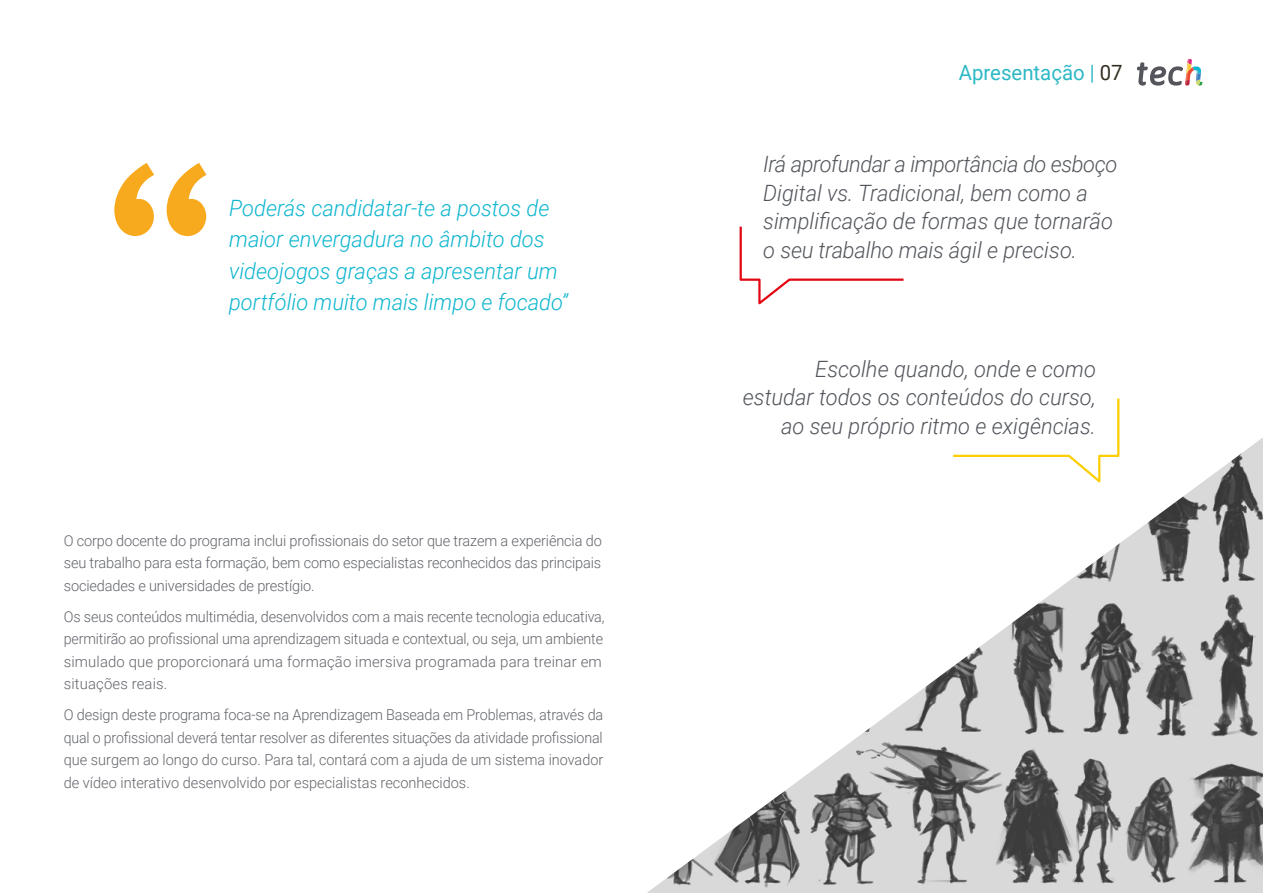
<style>
.page{position:relative;width:1263px;height:893px;background:#fff}
.page>*{position:absolute;margin:0;border:0;box-sizing:border-box;transform-origin:0 0}
.t1{font:italic 300 22.5px/28.5px "Roboto";color:#52555b;text-align:right}
.t2{font:italic 300 22.5px/31.5px "Roboto";color:#0fb6cf}
.t3{font:21px "Roboto";color:#2db8c5}
.t4{font:300 15px/22.5px "Roboto";letter-spacing:-.01em;color:#61646a;text-align:justify}
.t5{font:300 15px/22.5px "Roboto";letter-spacing:-.01em;color:#61646a;scale:.96 1}
.s1{color:#312e20}
</style>
<div class="page">
<svg style="left:114px;top:163px;width:92px;height:73px"></svg>
<svg style="left:1117px;top:398px;width:3px;height:39px"></svg>
<svg style="left:739px;top:226px;width:165px;height:79px"></svg>
<svg style="left:1137px;top:59px;width:65px;height:27px"></svg>
<img style="left:647px;top:437px;width:616px;height:456px">
<h1 class="t2" style="left:229px;top:191px;width:340px">Poderás candidatar-te a postos de maior envergadura no âmbito dos videojogos graças a apresentar um portfólio muito mais limpo e focado”</h1>
<p class="t4" style="left:64px;top:529px;width:540px">O corpo docente do programa inclui profissionais do setor que trazem a experiência do seu trabalho para esta formação, bem como especialistas reconhecidos das principais sociedades e universidades de prestígio.</p>
<p class="t5" style="left:64px;top:605px;width:565px">Os seus conteúdos multimédia, desenvolvidos com a mais recente tecnologia educativa, permitirão ao profissional uma aprendizagem situada e contextual, ou seja, um ambiente simulado que proporcionará uma formação imersiva programada para treinar em situações reais.</p>
<p class="t4" style="left:64px;top:703px;width:541px">O design deste programa foca-se na Aprendizagem Baseada em Problemas, através da qual o profissional deverá tentar resolver as diferentes situações da atividade profissional que surgem ao longo do curso. Para tal, contará com a ajuda de um sistema inovador de vídeo interativo desenvolvido por especialistas reconhecidos.</p>
<h2 class="t3" style="left:959px;top:57px;width:165px">Apresentação | <span class="s1">07</span></h2>
<h1 class="t1" style="left:763px;top:149px;width:356px;text-align:left">Irá aprofundar a importância do esboço Digital vs. Tradicional, bem como a simplificação de formas que tornarão o seu trabalho mais ágil e preciso.</h1>
<h1 class="t1" style="left:743px;top:354px;width:355px">Escolhe quando, onde e como estudar todos os conteúdos do curso, ao seu próprio ritmo e exigências.</h1>
</div>
